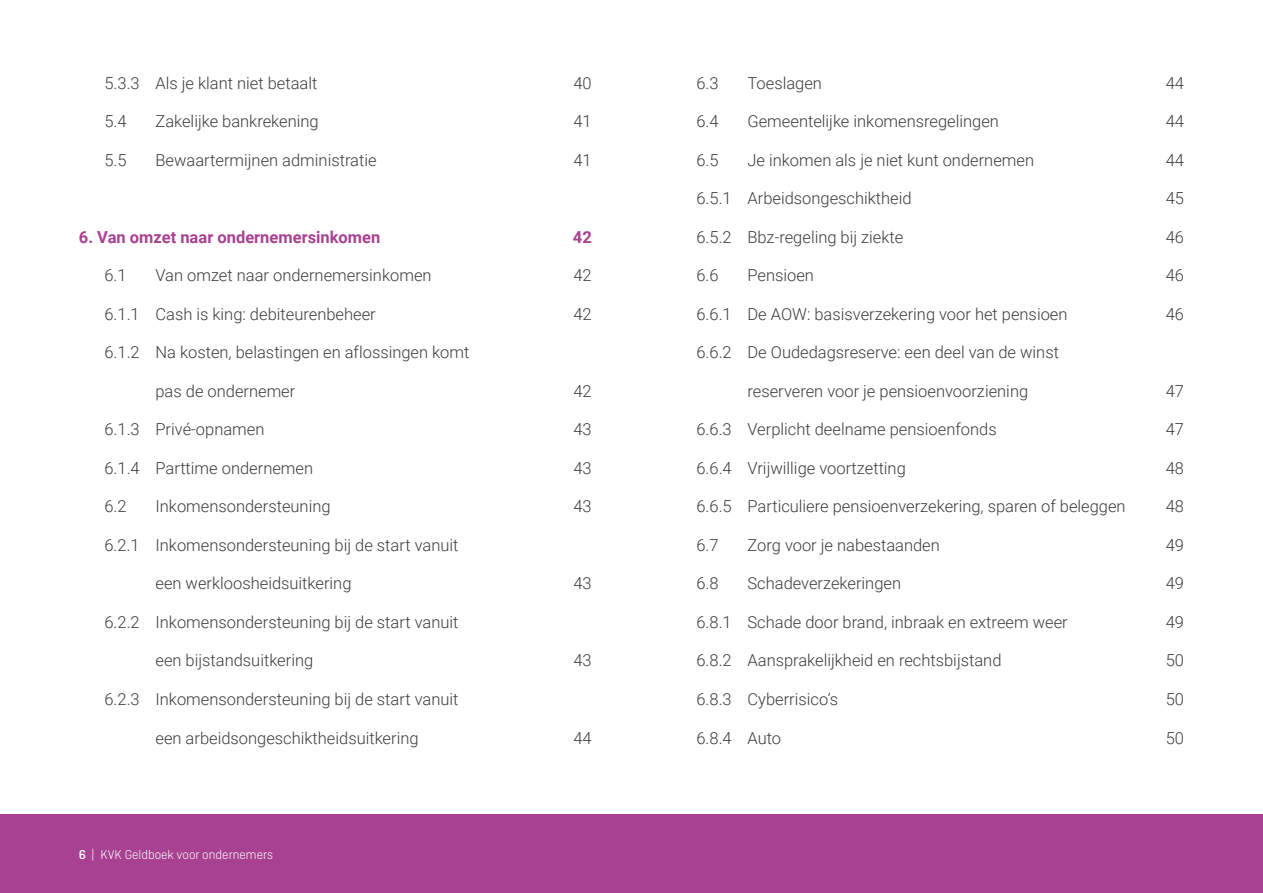
<style>
.page{position:relative;width:1263px;height:893px;background:#fff}
.page>*{position:absolute;margin:0;border:0;box-sizing:border-box;transform-origin:0 0}
.t1{font:300 16.5px "Roboto";color:#3c3c3b}
.t2{font:700 16.5px "Roboto";color:#a84191}
.t3{font:300 13.5px "Ciutadella Rounded";color:#fff}
.s1{font-weight:500}
</style>
<div class="page">
<div style="left:0;top:814px;width:1263px;height:79px;background:#a84191"></div>
<p class="t1" style="left:104px;top:71px;width:214px">5.3.3 Als je klant niet betaalt</p>
<p class="t1" style="left:573px;top:71px;width:20px">40</p>
<p class="t1" style="left:104px;top:110px;width:24px">5.4</p>
<p class="t1" style="left:155px;top:110px;width:165px">Zakelijke bankrekening</p>
<p class="t1" style="left:573px;top:110px;width:20px">41</p>
<p class="t1" style="left:104px;top:148px;width:24px">5.5</p>
<p class="t1" style="left:155px;top:148px;width:223px">Bewaartermijnen administratie</p>
<p class="t1" style="left:573px;top:148px;width:20px">41</p>
<p class="t2" style="left:79px;top:225px;width:303px">6. Van omzet naar ondernemersinkomen</p>
<p class="t2" style="left:573px;top:225px;width:20px">42</p>
<p class="t1" style="left:104px;top:264px;width:24px">6.1</p>
<p class="t1" style="left:155px;top:264px;width:278px">Van omzet naar ondernemersinkomen</p>
<p class="t1" style="left:573px;top:264px;width:20px">42</p>
<p class="t1" style="left:104px;top:302px;width:273px">6.1.1 Cash is king: debiteurenbeheer</p>
<p class="t1" style="left:573px;top:302px;width:20px">42</p>
<p class="t1" style="left:104px;top:341px;width:366px">6.1.2 Na kosten, belastingen en aflossingen komt</p>
<p class="t1" style="left:155px;top:379px;width:141px">pas de ondernemer</p>
<p class="t1" style="left:573px;top:379px;width:20px">42</p>
<p class="t1" style="left:104px;top:418px;width:161px">6.1.3 Privé-opnamen</p>
<p class="t1" style="left:573px;top:418px;width:20px">43</p>
<p class="t1" style="left:104px;top:456px;width:210px">6.1.4 Parttime ondernemen</p>
<p class="t1" style="left:573px;top:456px;width:20px">43</p>
<p class="t1" style="left:104px;top:495px;width:24px">6.2</p>
<p class="t1" style="left:155px;top:495px;width:177px">Inkomensondersteuning</p>
<p class="t1" style="left:573px;top:495px;width:20px">43</p>
<p class="t1" style="left:104px;top:533px;width:355px">6.2.1 Inkomensondersteuning bij de start vanuit</p>
<p class="t1" style="left:155px;top:572px;width:198px">een werkloosheidsuitkering</p>
<p class="t1" style="left:573px;top:572px;width:20px">43</p>
<p class="t1" style="left:104px;top:611px;width:355px">6.2.2 Inkomensondersteuning bij de start vanuit</p>
<p class="t1" style="left:155px;top:649px;width:159px">een bijstandsuitkering</p>
<p class="t1" style="left:573px;top:649px;width:20px">43</p>
<p class="t1" style="left:104px;top:688px;width:355px">6.2.3 Inkomensondersteuning bij de start vanuit</p>
<p class="t1" style="left:155px;top:726px;width:265px">een arbeidsongeschiktheidsuitkering</p>
<p class="t1" style="left:573px;top:726px;width:20px">44</p>
<p class="t3" style="left:79px;top:847px;width:196px"><span class="s1">6</span> | KVK Geldboek voor ondernemers</p>
<p class="t1" style="left:696px;top:71px;width:24px">6.3</p>
<p class="t1" style="left:747px;top:71px;width:76px">Toeslagen</p>
<p class="t1" style="left:1166px;top:71px;width:20px">44</p>
<p class="t1" style="left:696px;top:110px;width:24px">6.4</p>
<p class="t1" style="left:747px;top:110px;width:253px">Gemeentelijke inkomensregelingen</p>
<p class="t1" style="left:1166px;top:110px;width:20px">44</p>
<p class="t1" style="left:696px;top:148px;width:24px">6.5</p>
<p class="t1" style="left:747px;top:148px;width:288px">Je inkomen als je niet kunt ondernemen</p>
<p class="t1" style="left:1166px;top:148px;width:20px">44</p>
<p class="t1" style="left:696px;top:187px;width:217px">6.5.1 Arbeidsongeschiktheid</p>
<p class="t1" style="left:1166px;top:187px;width:20px">45</p>
<p class="t1" style="left:696px;top:225px;width:208px">6.5.2 Bbz-regeling bij ziekte</p>
<p class="t1" style="left:1166px;top:225px;width:20px">46</p>
<p class="t1" style="left:696px;top:264px;width:24px">6.6</p>
<p class="t1" style="left:747px;top:264px;width:68px">Pensioen</p>
<p class="t1" style="left:1166px;top:264px;width:20px">46</p>
<p class="t1" style="left:696px;top:302px;width:373px">6.6.1 De AOW: basisverzekering voor het pensioen</p>
<p class="t1" style="left:1166px;top:302px;width:20px">46</p>
<p class="t1" style="left:696px;top:341px;width:364px">6.6.2 De Oudedagsreserve: een deel van de winst</p>
<p class="t1" style="left:747px;top:379px;width:282px">reserveren voor je pensioenvoorziening</p>
<p class="t1" style="left:1166px;top:379px;width:20px">47</p>
<p class="t1" style="left:696px;top:418px;width:302px">6.6.3 Verplicht deelname pensioenfonds</p>
<p class="t1" style="left:1166px;top:418px;width:20px">47</p>
<p class="t1" style="left:696px;top:456px;width:211px">6.6.4 Vrijwillige voortzetting</p>
<p class="t1" style="left:1166px;top:456px;width:20px">48</p>
<p class="t1" style="left:696px;top:495px;width:431px">6.6.5 Particuliere pensioenverzekering, sparen of beleggen</p>
<p class="t1" style="left:1166px;top:495px;width:20px">48</p>
<p class="t1" style="left:696px;top:533px;width:24px">6.7</p>
<p class="t1" style="left:747px;top:533px;width:194px">Zorg voor je nabestaanden</p>
<p class="t1" style="left:1166px;top:533px;width:20px">49</p>
<p class="t1" style="left:696px;top:572px;width:24px">6.8</p>
<p class="t1" style="left:747px;top:572px;width:155px">Schadeverzekeringen</p>
<p class="t1" style="left:1166px;top:572px;width:20px">49</p>
<p class="t1" style="left:696px;top:611px;width:373px">6.8.1 Schade door brand, inbraak en extreem weer</p>
<p class="t1" style="left:1166px;top:611px;width:20px">49</p>
<p class="t1" style="left:696px;top:649px;width:306px">6.8.2 Aansprakelijkheid en rechtsbijstand</p>
<p class="t1" style="left:1166px;top:649px;width:20px">50</p>
<p class="t1" style="left:696px;top:688px;width:143px">6.8.3 Cyberrisico’s</p>
<p class="t1" style="left:1166px;top:688px;width:20px">50</p>
<p class="t1" style="left:696px;top:726px;width:86px">6.8.4 Auto</p>
<p class="t1" style="left:1166px;top:726px;width:20px">50</p>
</div>
